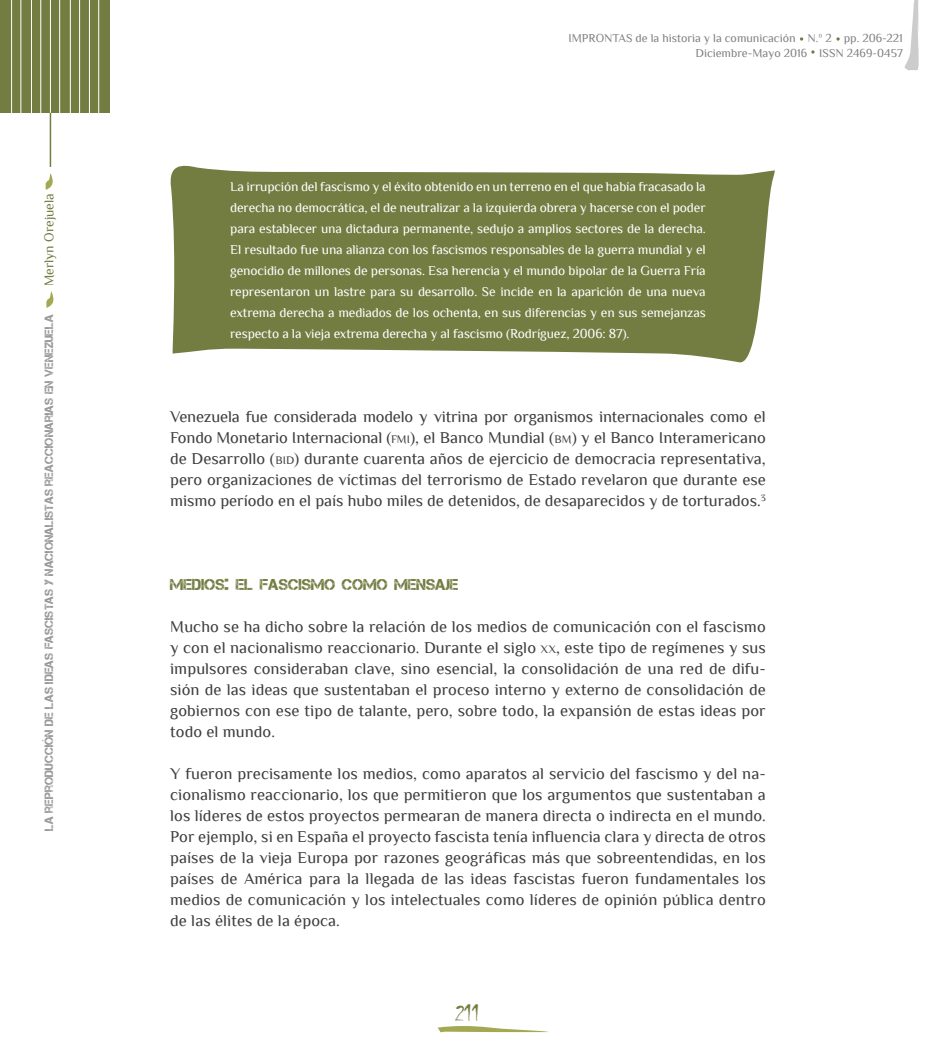
<style>
.page{position:relative;width:936px;height:1063px;background:#fff}
.page>*{position:absolute;margin:0;border:0;box-sizing:border-box;transform-origin:0 0}
.t1{font:24px "Chiller";color:#737d42}
.tx_principal{font:16.5px/21px "Philosopher";letter-spacing:.005em;color:#3e3e3f;text-align:justify}
.titulo1{font:15.75px "Captureit";color:#737d42}
.cita_a_bando_blanca{font:13.5px/21px "Philosopher";letter-spacing:-.01em;color:#fff;text-align:justify}
.t2{font:13.5px "Philosopher";letter-spacing:-.005em;color:#737d42}
.t3{font:12px/14.4px "Philosopher";color:#808080;text-align:right}
.t4{font:12px "Captureit";color:#999}
.s1{font-size:11.55px}
.s2{font-size:22.5px}
</style>
<div class="page">
<hr style="left:50px;top:48px;width:1px;height:119px;background:#737d42">
<div style="left:0;top:0;width:109px;height:113px;background:#737d42"></div>
<hr style="left:11px;top:0;width:1px;height:139px;background:#fff">
<hr style="left:89px;top:0;width:1px;height:139px;background:#fff">
<hr style="left:50px;top:0;width:1px;height:113px;background:#fff">
<hr style="left:31px;top:0;width:1px;height:139px;background:#fff">
<hr style="left:70px;top:0;width:1px;height:139px;background:#fff">
<hr style="left:21px;top:0;width:1px;height:139px;background:#fff">
<hr style="left:98px;top:0;width:1px;height:139px;background:#fff">
<hr style="left:59px;top:0;width:1px;height:139px;background:#fff">
<hr style="left:40px;top:0;width:1px;height:139px;background:#fff">
<hr style="left:79px;top:0;width:1px;height:139px;background:#fff">
<svg style="left:904px;top:0;width:15px;height:70px"></svg>
<svg style="left:46px;top:291px;width:8px;height:17px"></svg>
<svg style="left:45px;top:173px;width:8px;height:17px"></svg>
<svg style="left:437px;top:1026px;width:112px;height:6px"></svg>
<svg style="left:811px;top:50px;width:3px;height:4px"></svg>
<svg style="left:800px;top:37px;width:3px;height:4px"></svg>
<svg style="left:170px;top:165px;width:604px;height:198px;background:#838b57"></svg>
<p class="t2" style="left:42px;top:286px;width:94px;rotate:-90deg">Merlyn Orejuela</p>
<p class="t4" style="left:42px;top:831px;width:518px;rotate:-90deg">La reproducción de las ideas fascistas y nacionalistas reaccionarias en Venezuela</p>
<p class="t3" style="left:568px;top:31px;width:336px">IMPRONTAS de la historia y la comunicación N.º 2 pp. 206-221<br>Diciembre-Mayo 2016 ISSN 2469-0457</p>
<p class="cita_a_bando_blanca" style="left:230px;top:176px;width:477px">La irrupción del fascismo y el éxito obtenido en un terreno en el que había fracasado la derecha no democrática, el de neutralizar a la izquierda obrera y hacerse con el poder para establecer una dictadura permanente, sedujo a amplios sectores de la derecha.<br>El resultado fue una alianza con los fascismos responsables de la guerra mundial y el genocidio de millones de personas. Esa herencia y el mundo bipolar de la Guerra Fría representaron un lastre para su desarrollo. Se incide en la aparición de una nueva extrema derecha a mediados de los ochenta, en sus diferencias y en sus semejanzas respecto a la vieja extrema derecha y al fascismo (Rodríguez, 2006: 87).</p>
<p class="tx_principal" style="left:170px;top:406px;width:597px">Venezuela fue considerada modelo y vitrina por organismos internacionales como el Fondo Monetario Internacional (<span class="s1">FMI</span>), el Banco Mundial (<span class="s1">BM</span>) y el Banco Interamericano de Desarrollo (<span class="s1">BID</span>) durante cuarenta años de ejercicio de democracia representativa, pero organizaciones de víctimas del terrorismo de Estado revelaron que durante ese mismo período en el país hubo miles de detenidos, de desaparecidos y de torturados.<sup>3</sup></p>
<p class="titulo1" style="left:170px;top:576px;width:290px">MEDIOS<span class="s2">:</span> EL FASCISMO COMO MENSAJE</p>
<p class="tx_principal" style="left:170px;top:616px;width:597px">Mucho se ha dicho sobre la relación de los medios de comunicación con el fascismo y con el nacionalismo reaccionario. Durante el siglo <span class="s1">XX</span>, este tipo de regímenes y sus impulsores consideraban clave, sino esencial, la consolidación de una red de difu&shy;sión de las ideas que sustentaban el proceso interno y externo de consolidación de gobiernos con ese tipo de talante, pero, sobre todo, la expansión de estas ideas por todo el mundo.</p>
<p class="tx_principal" style="left:170px;top:763px;width:597px">Y fueron precisamente los medios, como aparatos al servicio del fascismo y del na&shy;cionalismo reaccionario, los que permitieron que los argumentos que sustentaban a los líderes de estos proyectos permearan de manera directa o indirecta en el mundo.<br>Por ejemplo, si en España el proyecto fascista tenía influencia clara y directa de otros países de la vieja Europa por razones geográficas más que sobreentendidas, en los países de América para la llegada de las ideas fascistas fueron fundamentales los medios de comunicación y los intelectuales como líderes de opinión pública dentro de las élites de la época.</p>
<h1 class="t1" style="left:455px;top:1000px;width:27px">211</h1>
</div>
